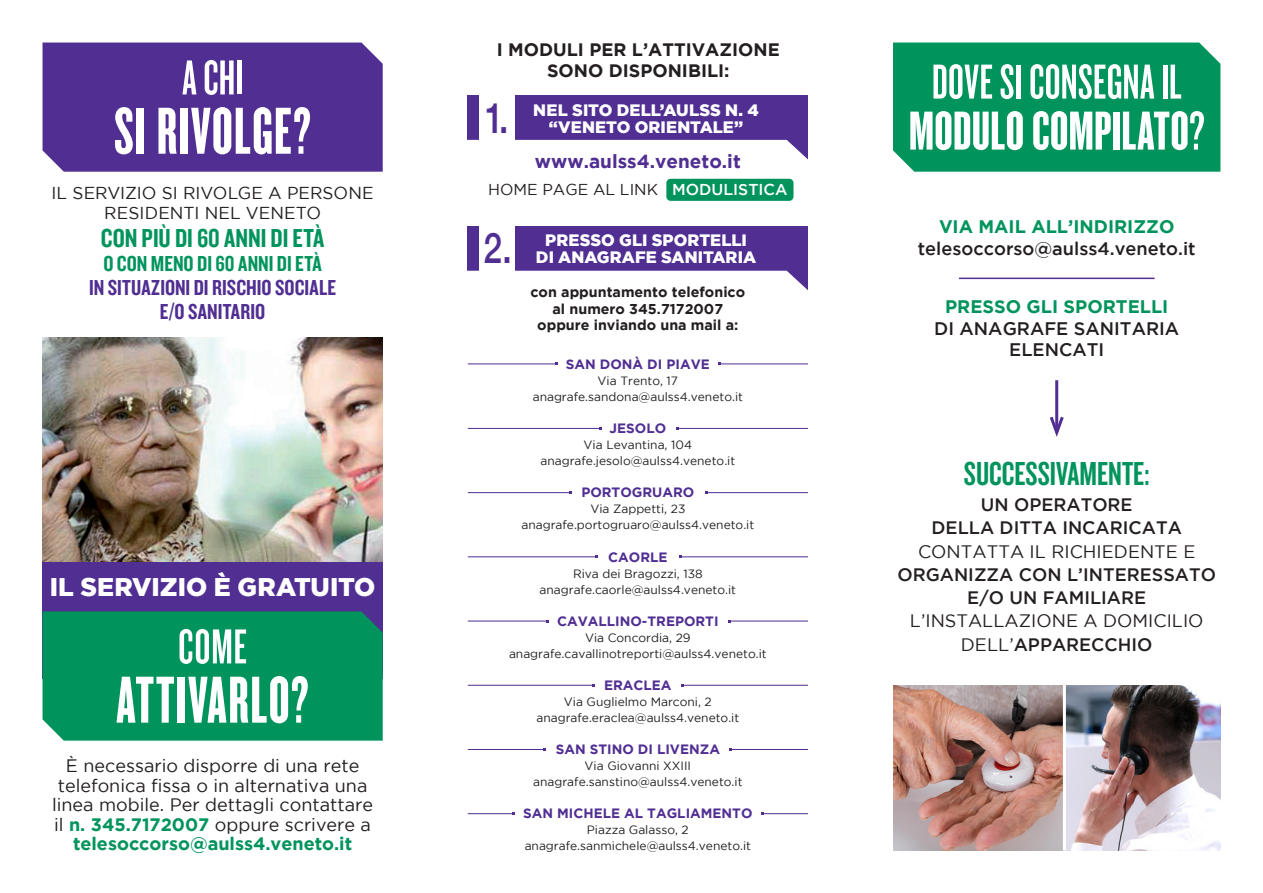
<style>
.page{position:relative;width:1263px;height:893px;background:#fff}
.page>*{position:absolute;margin:0;border:0;box-sizing:border-box;transform-origin:0 0}
.t1{font:69px "Knockout HTF67 Full Bantamwt";letter-spacing:.025em;color:#fff}
.t2{font:57px "Knockout HTF67 Full Bantamwt";letter-spacing:.005em;color:#fff;scale:1.07 1}
.t3{font:51px "Knockout HTF47 Bantamweight";letter-spacing:.01em;color:#fff}
.t4{font:500 42px "Helvetica Neue";color:#502e92;scale:.8 1}
.t5{font:34.5px "Knockout HTF48 Featherweight";color:#00945c}
.t6{font:27px "Knockout HTF49 Liteweight";letter-spacing:-.005em;color:#00945c}
.t7{font:900 25.5px "Gotham";letter-spacing:.005em;color:#fff}
.t8{font:22.5px/24px "Knockout HTF49 Liteweight";color:#502e92;text-align:center}
.t9{font:22.5px "Knockout HTF49 Liteweight";color:#00945c}
.t10{font:700 18.9px "Gotham";color:#502e92}
.t11{font:500 18.15px/21.8px "Gotham";color:#231f20;text-align:center}
.t12{font:18px/19.5px "Gotham";color:#231f20;text-align:center}
.t13{font:500 18px/23.2px "Gotham";color:#231f20;text-align:center}
.t14{font:700 18px/21px "Gotham";color:#231f20;text-align:center}
.t15{font:17.25px/19.5px "Gotham";color:#231f20;text-align:center}
.t16{font:900 16.5px "Gotham";color:#fff}
.t17{font:15.75px "Gotham";color:#231f20}
.t18{font:700 14.25px/16.5px "Gotham";color:#231f20;text-align:center}
.t19{font:700 13.5px "Gotham";color:#502e92}
.t20{font:12px/16px "Gotham";color:#231f20;text-align:center}
.s1{font-weight:700;color:#00945c}
.s2{font-weight:500;color:#fff}
.s3{font-family:"Knockout HTF47 Bantamweight"}
.s4{font-weight:400}
</style>
<div class="page">
<img style="left:43px;top:337px;width:340px;height:225px">
<div style="left:43px;top:562px;width:340px;height:116px;background:#502e92"></div>
<div style="left:468px;top:96px;width:340px;height:65px;background:#502e92"></div>
<div style="left:43px;top:43px;width:340px;height:129px;background:#502e92"></div>
<div style="left:893px;top:43px;width:327px;height:129px;background:#00945c"></div>
<div style="left:43px;top:611px;width:340px;height:130px;background:#00945c"></div>
<svg style="left:468px;top:140px;width:340px;height:45px"></svg>
<hr style="left:959px;top:278px;width:195px;height:1px;background:#502e92">
<hr style="left:1055px;top:380px;width:3px;height:52px;background:#502e92">
<svg style="left:1049px;top:413px;width:15px;height:24px"></svg>
<div style="left:479px;top:95px;width:36px;height:80px;background:#fff"></div>
<div style="left:468px;top:226px;width:340px;height:66px;background:#502e92"></div>
<div style="left:468px;top:271px;width:340px;height:21px;background:#fff"></div>
<div style="left:479px;top:225px;width:36px;height:81px;background:#fff"></div>
<div style="left:666px;top:179px;width:127px;height:22px;background:#00945c;border-radius:4px"></div>
<hr style="left:468px;top:364px;width:88px;height:1px;background:#502e92">
<hr style="left:468px;top:428px;width:133px;height:1px;background:#502e92">
<hr style="left:468px;top:492px;width:103px;height:1px;background:#502e92">
<hr style="left:468px;top:556px;width:129px;height:1px;background:#502e92">
<hr style="left:468px;top:621px;width:79px;height:1px;background:#502e92">
<hr style="left:468px;top:685px;width:125px;height:1px;background:#502e92">
<hr style="left:468px;top:749px;width:77px;height:1px;background:#502e92">
<hr style="left:468px;top:813px;width:46px;height:1px;background:#502e92">
<hr style="left:720px;top:364px;width:88px;height:1px;background:#502e92">
<hr style="left:677px;top:428px;width:131px;height:1px;background:#502e92">
<hr style="left:706px;top:492px;width:102px;height:1px;background:#502e92">
<hr style="left:680px;top:556px;width:128px;height:1px;background:#502e92">
<hr style="left:730px;top:621px;width:78px;height:1px;background:#502e92">
<hr style="left:682px;top:685px;width:126px;height:1px;background:#502e92">
<hr style="left:730px;top:749px;width:78px;height:1px;background:#502e92">
<hr style="left:763px;top:813px;width:45px;height:1px;background:#502e92">
<img style="left:893px;top:686px;width:327px;height:164px">
<hr style="left:1063px;top:683px;width:3px;height:167px;background:#fff">
<p class="t3" style="left:182px;top:52px;width:62px">A CHI</p>
<p class="t1" style="left:114px;top:96px;width:198px">SI RIVOLGE?</p>
<p class="t15" style="left:51px;top:183px;width:324px">IL SERVIZIO SI RIVOLGE A PERSONE<br>RESIDENTI NEL VENETO</p>
<p class="t6" style="left:101px;top:224px;width:225px">CON PIÙ DI 60 ANNI DI ETÀ</p>
<p class="t9" style="left:103px;top:252px;width:220px">O CON MENO DI 60 ANNI DI ETÀ</p>
<p class="t8" style="left:89px;top:276px;width:248px">IN SITUAZIONI DI RISCHIO SOCIALE<br>E/O SANITARIO</p>
<p class="t7" style="left:50px;top:572px;width:327px">IL SERVIZIO È GRATUITO</p>
<p class="t3" style="left:178px;top:621px;width:70px">COME</p>
<p class="t1" style="left:117px;top:665px;width:194px">ATTIVARLO?</p>
<p class="t12" style="left:52px;top:756px;width:323px">È necessario disporre di una rete telefonica fissa o in alternativa una linea mobile. Per dettagli contattare il <span class="s1">n. 345.7172007</span> oppure scrivere a <span class="s1">telesoccorso@aulss4.veneto.it</span></p>
<p class="t14" style="left:497px;top:38px;width:285px">I MODULI PER L’ATTIVAZIONE<br>SONO DISPONIBILI:</p>
<p class="t4" style="left:485px;top:84px;width:31px">1.</p>
<p class="t16" style="left:533px;top:100px;width:227px">NEL SITO DELL’AULSS N. 4</p>
<p class="t16" style="left:549px;top:117px;width:196px">“VENETO ORIENTALE”</p>
<p class="t10" style="left:535px;top:150px;width:207px">www.aulss4.veneto.it</p>
<p class="t17" style="left:488px;top:181px;width:301px">HOME PAGE AL LINK <span class="s2">MODULISTICA</span></p>
<p class="t4" style="left:483px;top:215px;width:37px">2.</p>
<p class="t16" style="left:545px;top:230px;width:203px">PRESSO GLI SPORTELLI</p>
<p class="t16" style="left:536px;top:248px;width:222px">DI ANAGRAFE SANITARIA</p>
<p class="t18" style="left:530px;top:284px;width:216px">con appuntamento telefonico al numero 345.7172007 oppure inviando una mail a:</p>
<p class="t19" style="left:566px;top:356px;width:145px">SAN DONÀ DI PIAVE</p>
<p class="t20" style="left:533px;top:372px;width:212px">Via Trento, 17 anagrafe.sandona@aulss4.veneto.it</p>
<p class="t19" style="left:609px;top:421px;width:58px">JESOLO</p>
<p class="t20" style="left:540px;top:437px;width:196px">Via Levantina, 104 anagrafe.jesolo@aulss4.veneto.it</p>
<p class="t19" style="left:581px;top:485px;width:114px">PORTOGRUARO</p>
<p class="t20" style="left:521px;top:501px;width:234px">Via Zappetti, 23 anagrafe.portogruaro@aulss4.veneto.it</p>
<p class="t19" style="left:608px;top:549px;width:61px">CAORLE</p>
<p class="t20" style="left:540px;top:565px;width:198px">Riva dei Bragozzi, 138 anagrafe.caorle@aulss4.veneto.it</p>
<p class="t19" style="left:557px;top:613px;width:163px">CAVALLINO-TREPORTI</p>
<p class="t20" style="left:509px;top:629px;width:259px">Via Concordia, 29 anagrafe.cavallinotreporti@aulss4.veneto.it</p>
<p class="t19" style="left:604px;top:677px;width:69px">ERACLEA</p>
<p class="t20" style="left:536px;top:693px;width:204px">Via Guglielmo Marconi, 2 anagrafe.eraclea@aulss4.veneto.it</p>
<p class="t19" style="left:556px;top:742px;width:166px">SAN STINO DI LIVENZA</p>
<p class="t20" style="left:533px;top:758px;width:211px">Via Giovanni XXIII anagrafe.sanstino@aulss4.veneto.it</p>
<p class="t19" style="left:523px;top:806px;width:231px">SAN MICHELE AL TAGLIAMENTO</p>
<p class="t20" style="left:525px;top:822px;width:228px">Piazza Galasso, 2 anagrafe.sanmichele@aulss4.veneto.it</p>
<p class="t3" style="left:932px;top:56px;width:251px">DOVE SI CONSEGNA IL</p>
<p class="t2" style="left:909px;top:102px;width:278px">MODULO COMPILATO<span class="s3">?</span></p>
<p class="t11" style="left:918px;top:216px;width:279px"><span class="s1">VIA MAIL ALL’INDIRIZZO </span>telesoccorso@aulss4.veneto.it</p>
<p class="t11" style="left:934px;top:295px;width:246px"><span class="s1">PRESSO GLI SPORTELLI<br></span>DI ANAGRAFE SANITARIA<br>ELENCATI</p>
<p class="t5" style="left:964px;top:456px;width:187px">SUCCESSIVAMENTE:</p>
<p class="t13" style="left:897px;top:493px;width:320px">UN OPERATORE<br>DELLA DITTA INCARICATA<br><span class="s4">CONTATTA IL RICHIEDENTE E<br></span>ORGANIZZA CON L’INTERESSATO<br>E/O UN FAMILIARE<br><span class="s4">L’INSTALLAZIONE A DOMICILIO<br>DELL’</span>APPARECCHIO</p>
</div>
